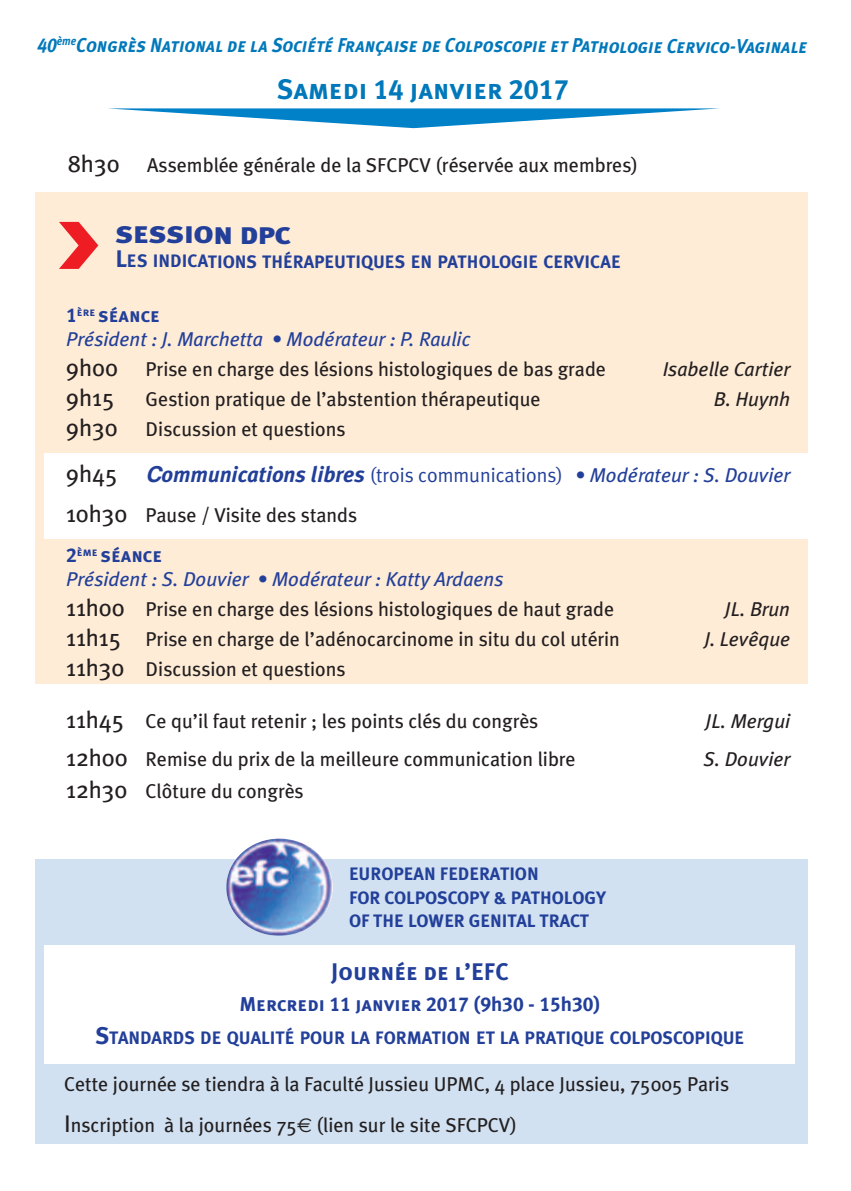
<style>
.page{position:relative;width:851px;height:1191px;background:#fff}
.page>*{position:absolute;margin:0;border:0;box-sizing:border-box;transform-origin:0 0}
.t1{font:28px "Meta Plus Bold Caps";color:#0078ba}
.t2{font:24px "Meta Plus";color:#231f20}
.t3{font:24px "Meta Plus Bold Caps";color:#223f99}
.t4{font:900 24px "Meta Plus";color:#223f99;scale:1.2 1}
.t5{font:20px/30px "Meta Plus";color:#231f20}
.t6{font:italic 20px "Meta Plus Bold Caps";color:#0078ba;scale:.9 1}
.t7{font:20px "Meta Plus Normal";color:#223f99}
.t8{font:italic 20px "Meta Plus";color:#231f20}
.t9{font:20px "Meta Plus Bold Caps";color:#223f99}
.t10{font:italic 20px "Meta Plus";color:#223f99}
.t11{font:18px/23.6px "Meta Plus Bold Caps";color:#223f99}
.s1{font-size:24px}
.s2{font-family:"Helvetica";font-weight:700;font-style:italic;font-size:22px}
.s3{font-family:"Meta Plus";font-weight:700;font-style:italic;font-size:22px}
.s4{font-family:"Meta Plus";font-style:italic}
.s5{font-style:italic;color:#223f99}
.s6{font-family:"Meta Plus";font-weight:700}
.s7{font-family:"Euro Sans"}
</style>
<div class="page">
<div style="left:35px;top:192px;width:773px;height:492px;background:#feecd7"></div>
<div style="left:45px;top:454px;width:763px;height:85px;background:#fff"></div>
<svg style="left:59px;top:222px;width:39px;height:47px"></svg>
<svg style="left:108px;top:108px;width:611px;height:20px"></svg>
<div style="left:35px;top:858px;width:773px;height:285px;background:#d1e1f1"></div>
<div style="left:45px;top:944px;width:749px;height:119px;background:#fff"></div>
<img style="left:226px;top:838px;width:106px;height:98px;border-radius:50%">
<p class="t6" style="left:37px;top:34px;width:856px">40<sup>ème</sup>Congrès National de la Société Française de Colposcopie et Pathologie Cervico-Vaginale</p>
<h1 class="t1" style="left:277px;top:73px;width:293px">Samedi 14 janvier 2017</h1>
<p class="t2" style="left:68px;top:149px;width:53px">8h30</p>
<p class="t5" style="left:147px;top:150px;width:492px">Assemblée générale de la SFCPCV (réservée aux membres)</p>
<p class="t4" style="left:115px;top:221px;width:147px">SESSION DPC</p>
<p class="t11" style="left:115px;top:250px;width:506px"><span class="s1">L</span>ES INDICATIONS THÉRAPEUTIQUES EN PATHOLOGIE CERVICAE</p>
<p class="t9" style="left:66px;top:303px;width:95px">1<sup>ère</sup> séance</p>
<p class="t10" style="left:66px;top:327px;width:405px">Président : J. Marchetta • Modérateur : P. Raulic</p>
<p class="t2" style="left:66px;top:354px;width:53px">9h00</p>
<p class="t5" style="left:146px;top:354px;width:462px">Prise en charge des lésions histologiques de bas grade</p>
<p class="t8" style="left:662px;top:357px;width:129px">Isabelle Cartier</p>
<p class="t2" style="left:66px;top:384px;width:50px">9h15</p>
<p class="t5" style="left:146px;top:384px;width:396px">Gestion pratique de l’abstention thérapeutique</p>
<p class="t8" style="left:713px;top:387px;width:78px">B. Huynh</p>
<p class="t2" style="left:66px;top:414px;width:53px">9h30</p>
<p class="t5" style="left:146px;top:414px;width:202px">Discussion et questions</p>
<p class="t2" style="left:66px;top:460px;width:53px">9h45</p>
<p class="t7" style="left:146px;top:463px;width:646px"><span class="s2">C</span><span class="s3">ommunications libres</span> (trois communications) <span class="s4">• Modérateur : S. Douvier</span></p>
<p class="t5" style="left:66px;top:500px;width:292px"><span class="s1">10h30</span> Pause / Visite des stands</p>
<p class="t9" style="left:66px;top:543px;width:97px">2<sup>ème</sup> séance</p>
<p class="t5" style="left:66px;top:564px;width:549px"><span class="s5">Président : S. Douvier • Modérateur : Katty Ardaens<br></span><span class="s1">11h00</span> Prise en charge des lésions histologiques de haut grade</p>
<p class="t8" style="left:724px;top:597px;width:67px">JL. Brun</p>
<p class="t5" style="left:66px;top:624px;width:555px"><span class="s1">11h15</span> Prise en charge de l’adénocarcinome in situ du col utérin</p>
<p class="t8" style="left:704px;top:627px;width:87px">J. Levêque</p>
<p class="t5" style="left:66px;top:654px;width:281px"><span class="s1">11h30</span> Discussion et questions</p>
<p class="t5" style="left:66px;top:706px;width:473px"><span class="s1">11h45</span> Ce qu’il faut retenir ; les points clés du congrès</p>
<p class="t8" style="left:705px;top:709px;width:86px">JL. Mergui</p>
<p class="t5" style="left:66px;top:744px;width:511px"><span class="s1">12h00</span> Remise du prix de la meilleure communication libre</p>
<p class="t8" style="left:703px;top:747px;width:88px">S. Douvier</p>
<p class="t5" style="left:66px;top:776px;width:239px"><span class="s1">12h30</span> Clôture du congrès</p>
<p class="t11" style="left:349px;top:862px;width:258px">EUROPEAN FEDERATION<br>FOR COLPOSCOPY &amp; PATHOLOGY<br>OF THE LOWER GENITAL TRACT</p>
<p class="t3" style="left:331px;top:957px;width:179px">Journée de l’EFC</p>
<p class="t9" style="left:239px;top:992px;width:362px">Mercredi 11 janvier 2017 (9<span class="s6">h</span>30 - 15<span class="s6">h</span>30)</p>
<p class="t11" style="left:95px;top:1026px;width:650px"><span class="s1">S</span>TANDARDS DE QUALITÉ POUR LA FORMATION ET LA PRATIQUE COLPOSCOPIQUE</p>
<p class="t5" style="left:64px;top:1063px;width:666px;line-height:40.8px">Cette journée se tiendra à la Faculté Jussieu UPMC, 4 place Jussieu, 75005 Paris<br><span class="s1">I</span>nscription à la journées 75<span class="s7">€</span> (lien sur le site SFCPCV)</p>
</div>
